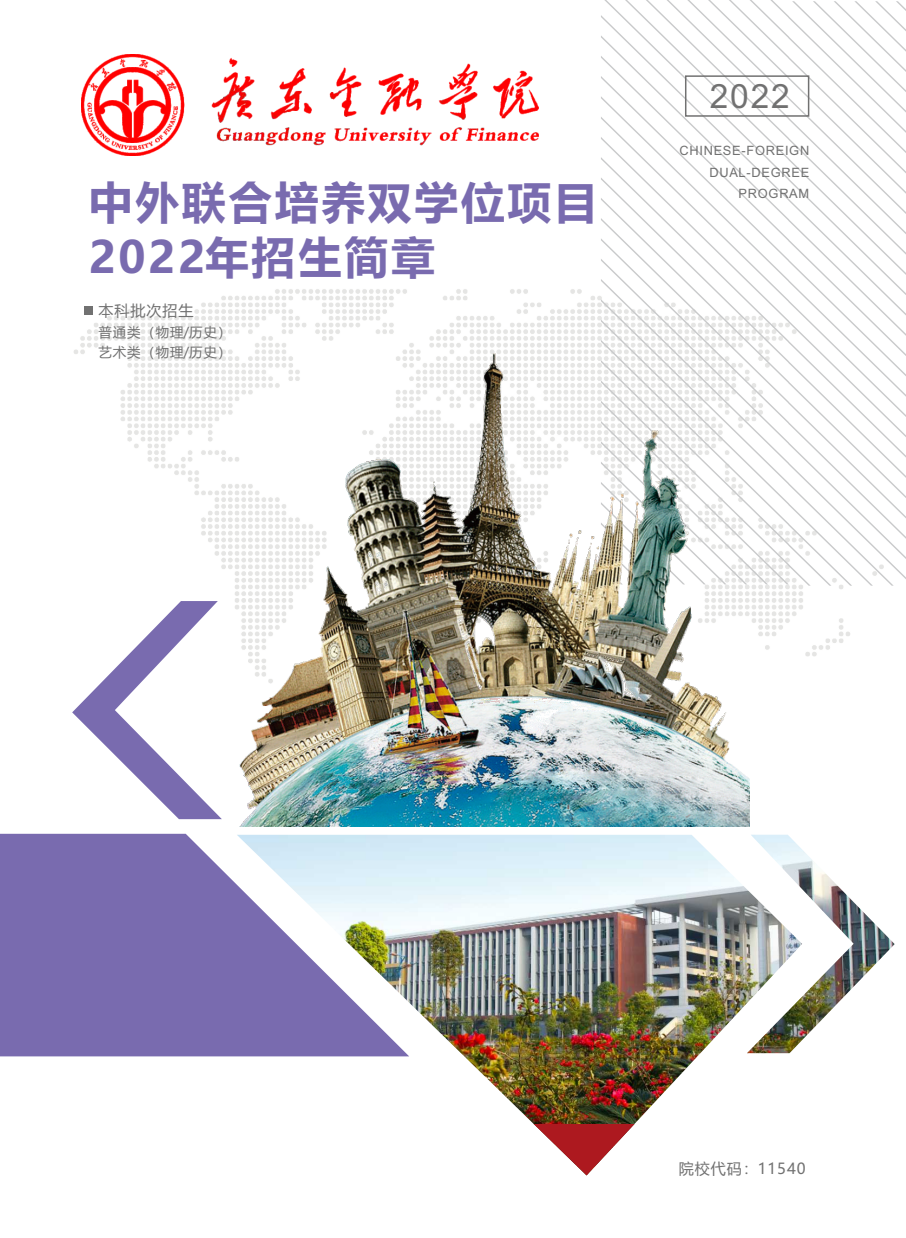
<style>
.page{position:relative;width:906px;height:1238px;background:#fff}
.page>*{position:absolute;margin:0;border:0;box-sizing:border-box;transform-origin:0 0}
.t1{font:700 43.8px/55.7px "Microsoft Ya Hei";letter-spacing:.06em;color:#796baf}
.t2{font:33.45px "Arial";color:#717171}
.t3{font:15.15px "Microsoft Ya Hei";letter-spacing:.06em;color:#717171}
.t4{font:13.5px/20.5px "Microsoft Ya Hei";letter-spacing:.06em;color:#717171}
.t5{font:12.9px/21.6px "Arial";letter-spacing:.055em;color:#717171;text-align:right}
</style>
<div class="page">
<img style="left:74px;top:105px;width:819px;height:722px">
<svg style="left:601px;top:0;width:305px;height:585px"></svg>
<div style="left:685px;top:75px;width:124px;height:42px;border:2px solid #717171"></div>
<img style="left:231px;top:308px;width:518px;height:518px">
<img style="left:237px;top:834px;width:657px;height:291px">
<svg style="left:533px;top:1123px;width:101px;height:52px"></svg>
<div style="left:84px;top:306px;width:8px;height:9px;background:#717171"></div>
<svg style="left:0;top:833px;width:409px;height:223px;background:#968ebf"></svg>
<svg style="left:72px;top:601px;width:150px;height:218px"></svg>
<img style="left:195px;top:57px;width:343px;height:99px">
<img style="left:81px;top:54px;width:107px;height:102px">
<h1 class="t1" style="left:89px;top:177px;width:510px">中外联合培养双学位项目<br>2022年招生简章</h1>
<p class="t3" style="left:99px;top:304px;width:96px">本科批次招生</p>
<p class="t4" style="left:98px;top:322px;width:134px">普通类（物理/历史）艺术类（物理/历史）</p>
<h2 class="t2" style="left:709px;top:83px;width:82px">2022</h2>
<p class="t5" style="left:679px;top:141px;width:131px">CHINESE-FOREIGN<br>DUAL-DEGREE<br>PROGRAM</p>
<p class="t3" style="left:679px;top:1161px;width:128px">院校代码：11540</p>
</div>
